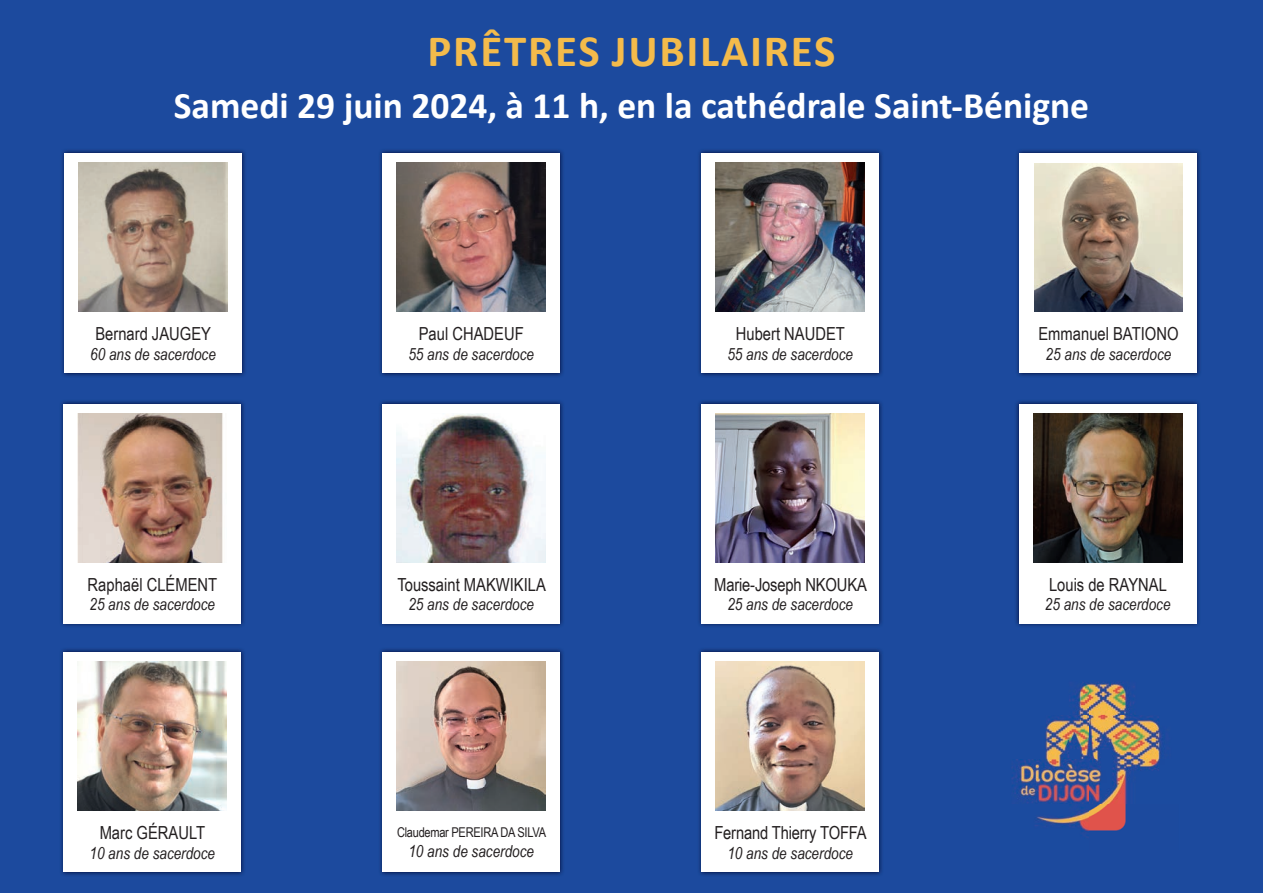
<style>
.page{position:relative;width:1263px;height:893px;background:#1c4a9e}
.page>*{position:absolute;margin:0;border:0;box-sizing:border-box;transform-origin:0 0}
.t1{font:700 45px "Calibri";letter-spacing:.04em;color:#f4bb4b}
.t2{font:700 37.5px "Calibri";color:#fff}
.t3{font:18px "Arial Narrow";color:#231f20}
.t4{font:italic 16.5px "Arial Narrow";color:#231f20}
.t5{font:13.5px "Arial Narrow";letter-spacing:-.02em;color:#231f20}
</style>
<div class="page">
<img style="left:60px;top:148px;width:186px;height:229px">
<div style="left:65px;top:153px;width:177px;height:220px;background:#fff"></div>
<img style="left:79px;top:163px;width:148px;height:149px">
<img style="left:59px;top:647px;width:187px;height:229px">
<div style="left:64px;top:652px;width:177px;height:220px;background:#fff"></div>
<img style="left:78px;top:662px;width:149px;height:149px">
<img style="left:378px;top:148px;width:186px;height:229px">
<div style="left:383px;top:153px;width:177px;height:220px;background:#fff"></div>
<img style="left:397px;top:163px;width:149px;height:149px">
<img style="left:378px;top:647px;width:186px;height:229px">
<div style="left:383px;top:652px;width:177px;height:220px;background:#fff"></div>
<img style="left:397px;top:662px;width:149px;height:149px">
<img style="left:697px;top:148px;width:186px;height:229px">
<div style="left:702px;top:153px;width:177px;height:220px;background:#fff"></div>
<img style="left:716px;top:163px;width:149px;height:149px">
<img style="left:697px;top:647px;width:186px;height:229px">
<div style="left:702px;top:652px;width:177px;height:220px;background:#fff"></div>
<img style="left:716px;top:662px;width:149px;height:149px">
<img style="left:1015px;top:148px;width:187px;height:229px">
<div style="left:1020px;top:153px;width:177px;height:220px;background:#fff"></div>
<img style="left:1034px;top:163px;width:149px;height:149px">
<img style="left:59px;top:399px;width:187px;height:229px">
<div style="left:64px;top:404px;width:177px;height:220px;background:#fff"></div>
<img style="left:78px;top:414px;width:145px;height:149px">
<img style="left:378px;top:399px;width:186px;height:229px">
<div style="left:383px;top:404px;width:177px;height:220px;background:#fff"></div>
<img style="left:397px;top:414px;width:149px;height:149px">
<img style="left:697px;top:399px;width:186px;height:229px">
<div style="left:702px;top:404px;width:177px;height:220px;background:#fff"></div>
<img style="left:716px;top:414px;width:149px;height:149px">
<img style="left:1014px;top:399px;width:187px;height:229px">
<div style="left:1019px;top:404px;width:177px;height:220px;background:#fff"></div>
<img style="left:1033px;top:414px;width:149px;height:149px">
<img style="left:1001px;top:670px;width:178px;height:179px">
<h1 class="t1" style="left:428px;top:19px;width:409px">PRÊTRES JUBILAIRES</h1>
<h2 class="t2" style="left:174px;top:79px;width:917px">Samedi 29 juin 2024, à 11 h, en la cathédrale Saint-Bénigne</h2>
<p class="t3" style="left:95px;top:320px;width:117px">Bernard JAUGEY</p>
<p class="t4" style="left:90px;top:342px;width:127px">60 ans de sacerdoce</p>
<p class="t3" style="left:419px;top:320px;width:106px">Paul CHADEUF</p>
<p class="t4" style="left:408px;top:342px;width:127px">55 ans de sacerdoce</p>
<p class="t3" style="left:736px;top:320px;width:111px">Hubert NAUDET</p>
<p class="t4" style="left:727px;top:342px;width:127px">55 ans de sacerdoce</p>
<p class="t3" style="left:1038px;top:320px;width:142px">Emmanuel BATIONO</p>
<p class="t4" style="left:1046px;top:342px;width:127px">25 ans de sacerdoce</p>
<p class="t3" style="left:88px;top:571px;width:131px">Raphaël CLÉMENT</p>
<p class="t4" style="left:90px;top:593px;width:127px">25 ans de sacerdoce</p>
<p class="t3" style="left:397px;top:571px;width:150px">Toussaint MAKWIKILA</p>
<p class="t4" style="left:408px;top:593px;width:127px">25 ans de sacerdoce</p>
<p class="t3" style="left:714px;top:571px;width:154px">Marie-Joseph NKOUKA</p>
<p class="t4" style="left:727px;top:593px;width:127px">25 ans de sacerdoce</p>
<p class="t3" style="left:1049px;top:571px;width:119px">Louis de RAYNAL</p>
<p class="t4" style="left:1045px;top:593px;width:127px">25 ans de sacerdoce</p>
<p class="t3" style="left:100px;top:819px;width:107px">Marc GÉRAULT</p>
<p class="t4" style="left:90px;top:841px;width:127px">10 ans de sacerdoce</p>
<p class="t5" style="left:397px;top:822px;width:151px">Claudemar PEREIRA DA SILVA</p>
<p class="t4" style="left:408px;top:840px;width:127px">10 ans de sacerdoce</p>
<p class="t3" style="left:714px;top:819px;width:154px">Fernand Thierry TOFFA</p>
<p class="t4" style="left:727px;top:841px;width:127px">10 ans de sacerdoce</p>
</div>
